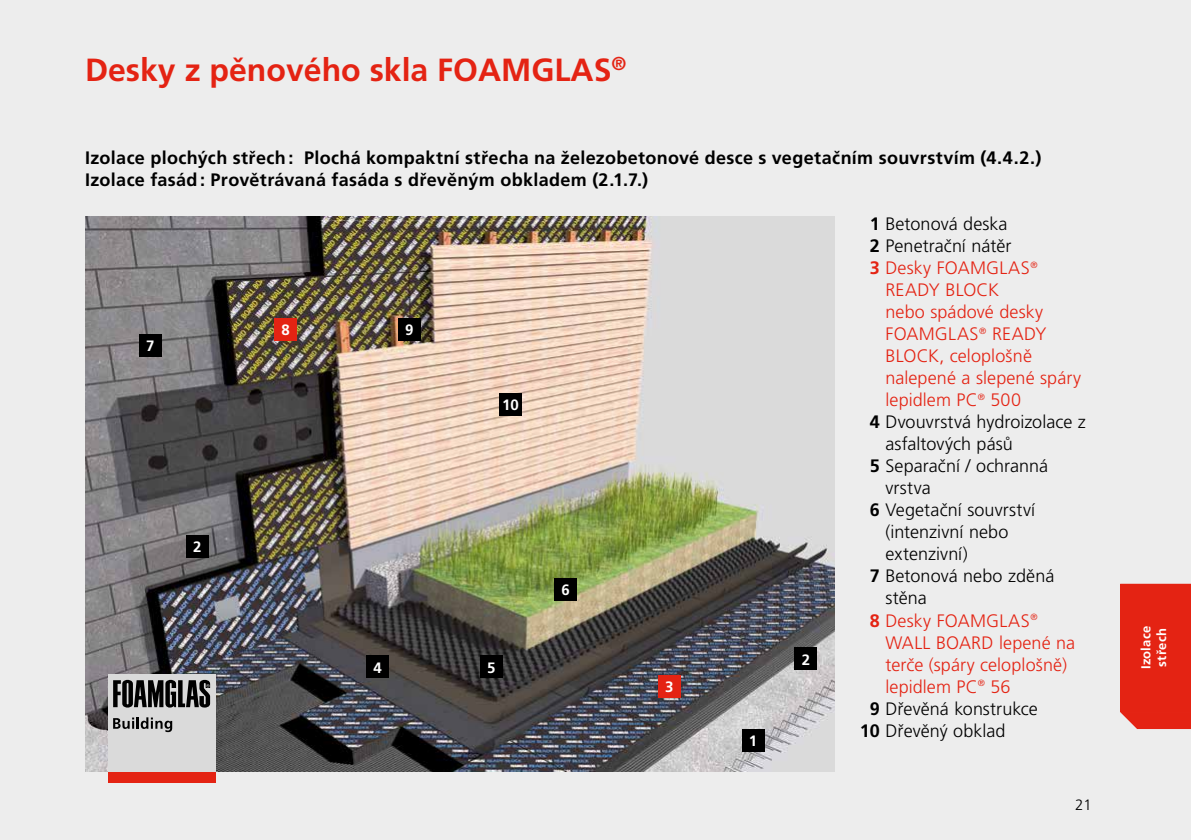
<style>
.page{position:relative;width:1191px;height:840px;background:#fff}
.page>*{position:absolute;margin:0;border:0;box-sizing:border-box;transform-origin:0 0}
.t1{font:700 32px "Frutiger LT Pro";color:#e42313}
.t2{font:300 18px "Frutiger LT Pro";letter-spacing:.005em;color:#000}
.t3{font:300 18px "Frutiger LT Pro";letter-spacing:.005em;color:#e42313}
.t4{font:700 18px/22px "Frutiger LT Pro";letter-spacing:.02em;color:#000}
.t5{font:700 15px "Frutiger LT Pro";color:#fff}
.t6{font:300 15px "Frutiger LT Pro";color:#000}
.t7{font:700 13px/15.6px "Frutiger LT Pro";letter-spacing:.025em;color:#fff}
.s1{font-weight:700}
</style>
<div class="page">
<div style="left:0;top:0;width:1191px;height:839px;background:#ededed"></div>
<img style="left:85px;top:216px;width:750px;height:555px">
<div style="left:742px;top:728px;width:22px;height:23px;background:#000"></div>
<div style="left:794px;top:647px;width:23px;height:23px;background:#000"></div>
<div style="left:480px;top:655px;width:22px;height:22px;background:#000"></div>
<div style="left:554px;top:577px;width:23px;height:23px;background:#000"></div>
<div style="left:658px;top:674px;width:22px;height:23px;background:#e42313"></div>
<div style="left:274px;top:317px;width:23px;height:23px;background:#e42313"></div>
<div style="left:186px;top:534px;width:23px;height:23px;background:#000"></div>
<div style="left:366px;top:655px;width:23px;height:22px;background:#000"></div>
<div style="left:398px;top:317px;width:23px;height:23px;background:#000"></div>
<div style="left:499px;top:392px;width:23px;height:23px;background:#000"></div>
<div style="left:139px;top:333px;width:23px;height:23px;background:#000"></div>
<div style="left:108px;top:674px;width:107px;height:97px;background:#dadada"></div>
<div style="left:108px;top:771px;width:107px;height:11px;background:#e42313"></div>
<svg style="left:113px;top:679px;width:97px;height:28px"></svg>
<svg style="left:113px;top:717px;width:59px;height:14px"></svg>
<div style="left:1120px;top:583px;width:71px;height:128px;background:#e42313"></div>
<svg style="left:1120px;top:711px;width:71px;height:17px"></svg>
<h1 class="t1" style="left:85px;top:51px;width:543px">Desky z pěnového skla FOAMGLAS<sup>®</sup></h1>
<p class="t4" style="left:85px;top:147px;width:957px">Izolace plochých střech: Plochá kompaktní střecha na železobetonové desce s vegetačním souvrstvím (4.4.2.)<br>Izolace fasád: Provětrávaná fasáda s dřevěným obkladem (2.1.7.)</p>
<p class="t5" style="left:146px;top:336px;width:10px">7</p>
<p class="t5" style="left:193px;top:537px;width:10px">2</p>
<p class="t5" style="left:281px;top:320px;width:10px">8</p>
<p class="t5" style="left:405px;top:320px;width:10px">9</p>
<p class="t5" style="left:373px;top:658px;width:10px">4</p>
<p class="t5" style="left:502px;top:395px;width:18px">10</p>
<p class="t5" style="left:487px;top:658px;width:10px">5</p>
<p class="t5" style="left:561px;top:580px;width:10px">6</p>
<p class="t5" style="left:665px;top:677px;width:10px">3</p>
<p class="t5" style="left:749px;top:731px;width:10px">1</p>
<p class="t5" style="left:801px;top:650px;width:10px">2</p>
<p class="t2" style="left:869px;top:213px;width:139px"><span class="s1">1</span> Betonová deska</p>
<p class="t2" style="left:869px;top:235px;width:143px"><span class="s1">2</span> Penetrační nátěr</p>
<p class="t3" style="left:869px;top:257px;width:169px"><span class="s1">3</span> Desky FOAMGLAS<sup>®</sup></p>
<p class="t3" style="left:885px;top:279px;width:115px">READY BLOCK</p>
<p class="t3" style="left:885px;top:301px;width:159px">nebo spádové desky</p>
<p class="t3" style="left:885px;top:323px;width:162px">FOAMGLAS<sup>®</sup> READY</p>
<p class="t3" style="left:885px;top:345px;width:148px">BLOCK, celoplošně</p>
<p class="t3" style="left:885px;top:367px;width:197px">nalepené a slepené spáry</p>
<p class="t3" style="left:885px;top:389px;width:137px">lepidlem PC<sup>®</sup> 500</p>
<p class="t2" style="left:869px;top:411px;width:218px"><span class="s1">4</span> Dvouvrstvá hydroizolace z</p>
<p class="t2" style="left:885px;top:433px;width:129px">asfaltových pásů</p>
<p class="t2" style="left:869px;top:455px;width:180px"><span class="s1">5</span> Separační / ochranná</p>
<p class="t2" style="left:885px;top:477px;width:47px">vrstva</p>
<p class="t2" style="left:869px;top:499px;width:167px"><span class="s1">6</span> Vegetační souvrství</p>
<p class="t2" style="left:885px;top:521px;width:124px">(intenzivní nebo</p>
<p class="t2" style="left:885px;top:543px;width:84px">extenzivní)</p>
<p class="t2" style="left:869px;top:565px;width:186px"><span class="s1">7</span> Betonová nebo zděná</p>
<p class="t2" style="left:885px;top:587px;width:43px">stěna</p>
<p class="t3" style="left:869px;top:609px;width:169px"><span class="s1">8</span> Desky FOAMGLAS<sup>®</sup></p>
<p class="t3" style="left:885px;top:631px;width:191px">WALL BOARD lepené na</p>
<p class="t3" style="left:885px;top:653px;width:183px">terče (spáry celoplošně)</p>
<p class="t3" style="left:885px;top:675px;width:127px">lepidlem PC<sup>®</sup> 56</p>
<p class="t2" style="left:869px;top:697px;width:169px"><span class="s1">9</span> Dřevěná konstrukce</p>
<p class="t2" style="left:860px;top:719px;width:147px"><span class="s1">10</span> Dřevěný obklad</p>
<p class="t6" style="left:1075px;top:795px;width:18px">21</p>
<p class="t7" style="left:1138px;top:669px;width:45px;rotate:-90deg">Izolace střech</p>
</div>
